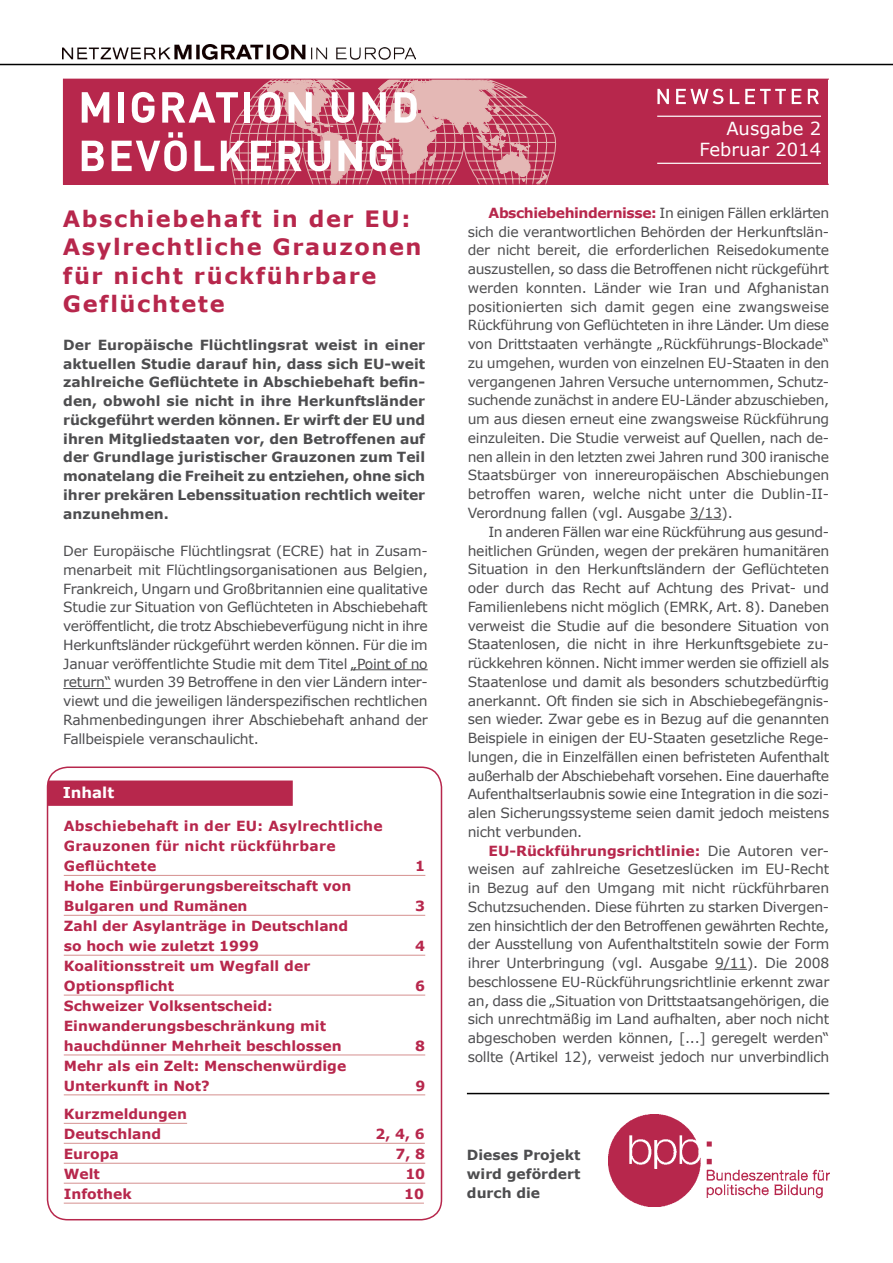
<style>
.page{position:relative;width:893px;height:1263px;background:#fff}
.page>*{position:absolute;margin:0;border:0;box-sizing:border-box;transform-origin:0 0}
.t1{font:700 22.5px/28.5px "Verdana";letter-spacing:.07em;color:#b7274c}
.t2{font:18px/21px "Verdana";color:#fff;text-align:right}
.t3{font:700 15px/19.5px "Verdana";color:#fff;text-align:right}
.t4{font:13.95px/18.8px "Verdana";letter-spacing:-.02em;color:#4d4d4f;text-align:justify}
.t5{font:700 13.95px/18.8px "Verdana";color:#4d4d4f;text-align:justify}
.t6{font:700 13.95px/20px "Verdana";color:#b7274c}
.t7{font:700 13.95px/20px "Verdana";letter-spacing:.02em;color:#b7274c}
.s1{font-weight:700;color:#b7274c}
</style>
<div class="page">
<hr style="left:0;top:64px;width:893px;height:1px;background:#000">
<img style="left:63px;top:44px;width:353px;height:15px">
<img style="left:608px;top:1114px;width:221px;height:92px">
<hr style="left:467px;top:1093px;width:362px;height:1px;background:#000">
<div style="left:63px;top:79px;width:765px;height:106px;background:#b7274c"></div>
<svg style="left:82px;top:79px;width:478px;height:105px"></svg>
<svg style="left:657px;top:89px;width:12px;height:15px"></svg>
<svg style="left:676px;top:89px;width:47px;height:15px"></svg>
<svg style="left:730px;top:89px;width:9px;height:15px"></svg>
<svg style="left:745px;top:89px;width:41px;height:15px"></svg>
<svg style="left:792px;top:89px;width:9px;height:15px"></svg>
<svg style="left:808px;top:89px;width:11px;height:15px"></svg>
<hr style="left:657px;top:163px;width:164px;height:1px;background:#fff">
<hr style="left:657px;top:116px;width:164px;height:1px;background:#fff">
<div style="left:47px;top:766px;width:395px;height:454px;border:2px solid #b7274c;border-radius:20px"></div>
<hr style="left:351px;top:669px;width:77px;height:1px;background:#4d4d4f">
<hr style="left:63px;top:688px;width:48px;height:1px;background:#4d4d4f">
<div style="left:48px;top:780px;width:245px;height:26px;background:#b7274c;border:2px solid #b7274c"></div>
<hr style="left:64px;top:875px;width:361px;height:1px;background:#d5908f">
<hr style="left:64px;top:915px;width:361px;height:1px;background:#d5908f">
<hr style="left:64px;top:955px;width:361px;height:1px;background:#d5908f">
<hr style="left:64px;top:995px;width:361px;height:1px;background:#d5908f">
<hr style="left:64px;top:1055px;width:361px;height:1px;background:#d5908f">
<hr style="left:64px;top:1094px;width:361px;height:1px;background:#d5908f">
<hr style="left:64px;top:1123px;width:123px;height:1px;background:#d5908f">
<hr style="left:64px;top:1143px;width:361px;height:1px;background:#d5908f">
<hr style="left:64px;top:1163px;width:361px;height:1px;background:#d5908f">
<hr style="left:64px;top:1183px;width:361px;height:1px;background:#d5908f">
<hr style="left:64px;top:1203px;width:360px;height:1px;background:#d5908f">
<hr style="left:690px;top:519px;width:32px;height:1px;background:#4d4d4f">
<hr style="left:715px;top:969px;width:32px;height:1px;background:#4d4d4f">
<h1 class="t1" style="left:63px;top:204px;width:360px">Abschiebehaft in der EU:<br>Asylrechtliche Grauzonen für nicht rückführbare<br>Geflüchtete</h1>
<p class="t5" style="left:63px;top:335px;width:363px">Der Europäische Flüchtlingsrat weist in einer aktuellen Studie darauf hin, dass sich EU-weit zahlreiche Geflüchtete in Abschiebehaft befin&shy;den, obwohl sie nicht in ihre Herkunftsländer rückgeführt werden können. Er wirft der EU und ihren Mitgliedstaaten vor, den Betroffenen auf der Grundlage juristischer Grauzonen zum Teil monatelang die Freiheit zu entziehen, ohne sich ihrer prekären Lebenssituation rechtlich weiter anzunehmen.</p>
<p class="t4" style="left:63px;top:541px;width:366px">Der Europäische Flüchtlingsrat (ECRE) hat in Zusam&shy;menarbeit mit Flüchtlingsorganisationen aus Belgien, Frankreich, Ungarn und Großbritannien eine qualitative Studie zur Situation von Geflüchteten in Abschiebehaft veröffentlicht, die trotz Abschiebeverfügung nicht in ihre Herkunftsländer rückgeführt werden können. Für die im Januar veröffentlichte Studie mit dem Titel „Point of no return“ wurden 39 Betroffene in den vier Ländern inter&shy;viewt und die jeweiligen länderspezifischen rechtlichen Rahmenbedingungen ihrer Abschiebehaft anhand der Fallbeispiele veranschaulicht.</p>
<p class="t3" style="left:63px;top:783px;width:53px">Inhalt</p>
<p class="t7" style="left:64px;top:816px;width:320px">Abschiebehaft in der EU: Asylrechtliche<br>Grauzonen für nicht rückführbare<br>Geflüchtete</p>
<p class="t6" style="left:64px;top:876px;width:289px">Hohe Einbürgerungsbereitschaft von<br>Bulgaren und Rumänen</p>
<p class="t6" style="left:64px;top:916px;width:286px">Zahl der Asylanträge in Deutschland so hoch wie zuletzt 1999</p>
<p class="t6" style="left:64px;top:956px;width:248px">Koalitionsstreit um Wegfall der<br>Optionspflicht</p>
<p class="t6" style="left:64px;top:995px;width:279px">Schweizer Volksentscheid:<br>Einwanderungsbeschränkung mit hauchdünner Mehrheit beschlossen</p>
<p class="t6" style="left:64px;top:1055px;width:284px">Mehr als ein Zelt: Menschenwürdige<br>Unterkunft in Not?</p>
<p class="t6" style="left:415px;top:856px;width:11px">1</p>
<p class="t6" style="left:415px;top:896px;width:11px">3</p>
<p class="t6" style="left:415px;top:936px;width:11px">4</p>
<p class="t6" style="left:415px;top:976px;width:11px">6</p>
<p class="t6" style="left:415px;top:1035px;width:11px">8</p>
<p class="t6" style="left:415px;top:1075px;width:11px">9</p>
<p class="t6" style="left:64px;top:1104px;width:125px">Kurzmeldungen<br>Deutschland</p>
<p class="t6" style="left:375px;top:1124px;width:51px">2, 4, 6</p>
<p class="t6" style="left:64px;top:1144px;width:57px">Europa</p>
<p class="t6" style="left:396px;top:1144px;width:31px">7, 8</p>
<p class="t6" style="left:64px;top:1164px;width:38px">Welt</p>
<p class="t6" style="left:405px;top:1164px;width:21px">10</p>
<p class="t6" style="left:64px;top:1184px;width:69px">Infothek</p>
<p class="t6" style="left:404px;top:1184px;width:21px">10</p>
<p class="t3" style="left:700px;top:117px;width:117px">Ausgabe 1<br>Jaunuar 2012</p>
<p class="t2" style="left:700px;top:118px;width:123px">Ausgabe 2<br>Februar 2014</p>
<p class="t4" style="left:468px;top:203px;width:363px;text-indent:21px"><span class="s1">Abschiebehindernisse:</span> In einigen Fällen erklärten sich die verantwortlichen Behörden der Herkunftslän&shy;der nicht bereit, die erforderlichen Reisedokumente auszustellen, so dass die Betroffenen nicht rückgeführt werden konnten. Länder wie Iran und Afghanistan positionierten sich damit gegen eine zwangsweise Rückführung von Geflüchteten in ihre Länder. Um diese von Drittstaaten verhängte „Rückführungs-Blockade“ zu umgehen, wurden von einzelnen EU-Staaten in den vergangenen Jahren Versuche unternommen, Schutz&shy;suchende zunächst in andere EU-Länder abzuschieben, um aus diesen erneut eine zwangsweise Rückführung einzuleiten. Die Studie verweist auf Quellen, nach de&shy;nen allein in den letzten zwei Jahren rund 300 iranische Staatsbürger von innereuropäischen Abschiebungen betroffen waren, welche nicht unter die Dublin-II-Verordnung fallen (vgl. Ausgabe 3/13).</p>
<p class="t4" style="left:468px;top:522px;width:363px;text-indent:21px">In anderen Fällen war eine Rückführung aus gesund&shy;heitlichen Gründen, wegen der prekären humanitären Situation in den Herkunftsländern der Geflüchteten oder durch das Recht auf Achtung des Privat- und Familienlebens nicht möglich (EMRK, Art. 8). Daneben verweist die Studie auf die besondere Situation von Staatenlosen, die nicht in ihre Herkunftsgebiete zu&shy;rückkehren können. Nicht immer werden sie offiziell als Staatenlose und damit als besonders schutzbedürftig anerkannt. Oft finden sie sich in Abschiebegefängnis&shy;sen wieder. Zwar gebe es in Bezug auf die genannten Beispiele in einigen der EU-Staaten gesetzliche Rege&shy;lungen, die in Einzelfällen einen befristeten Aufenthalt außerhalb der Abschiebehaft vorsehen. Eine dauerhafte Aufenthaltserlaubnis sowie eine Integration in die sozi&shy;alen Sicherungssysteme seien damit jedoch meistens nicht verbunden.</p>
<p class="t4" style="left:468px;top:841px;width:363px;text-indent:21px"><span class="s1">EU-Rückführungsrichtlinie:</span> Die Autoren ver&shy;weisen auf zahlreiche Gesetzeslücken im EU-Recht in Bezug auf den Umgang mit nicht rückführbaren Schutzsuchenden. Diese führten zu starken Divergen&shy;zen hinsichtlich der den Betroffenen gewährten Rechte, der Ausstellung von Aufenthaltstiteln sowie der Form ihrer Unterbringung (vgl. Ausgabe 9/11). Die 2008 beschlossene EU-Rückführungsrichtlinie erkennt zwar an, dass die „Situation von Drittstaatsangehörigen, die sich unrechtmäßig im Land aufhalten, aber noch nicht abgeschoben werden können, [...] geregelt werden“ sollte (Artikel 12), verweist jedoch nur unverbindlich</p>
<p class="t5" style="left:467px;top:1145px;width:115px">Dieses Projekt wird gefördert durch die</p>
</div>
